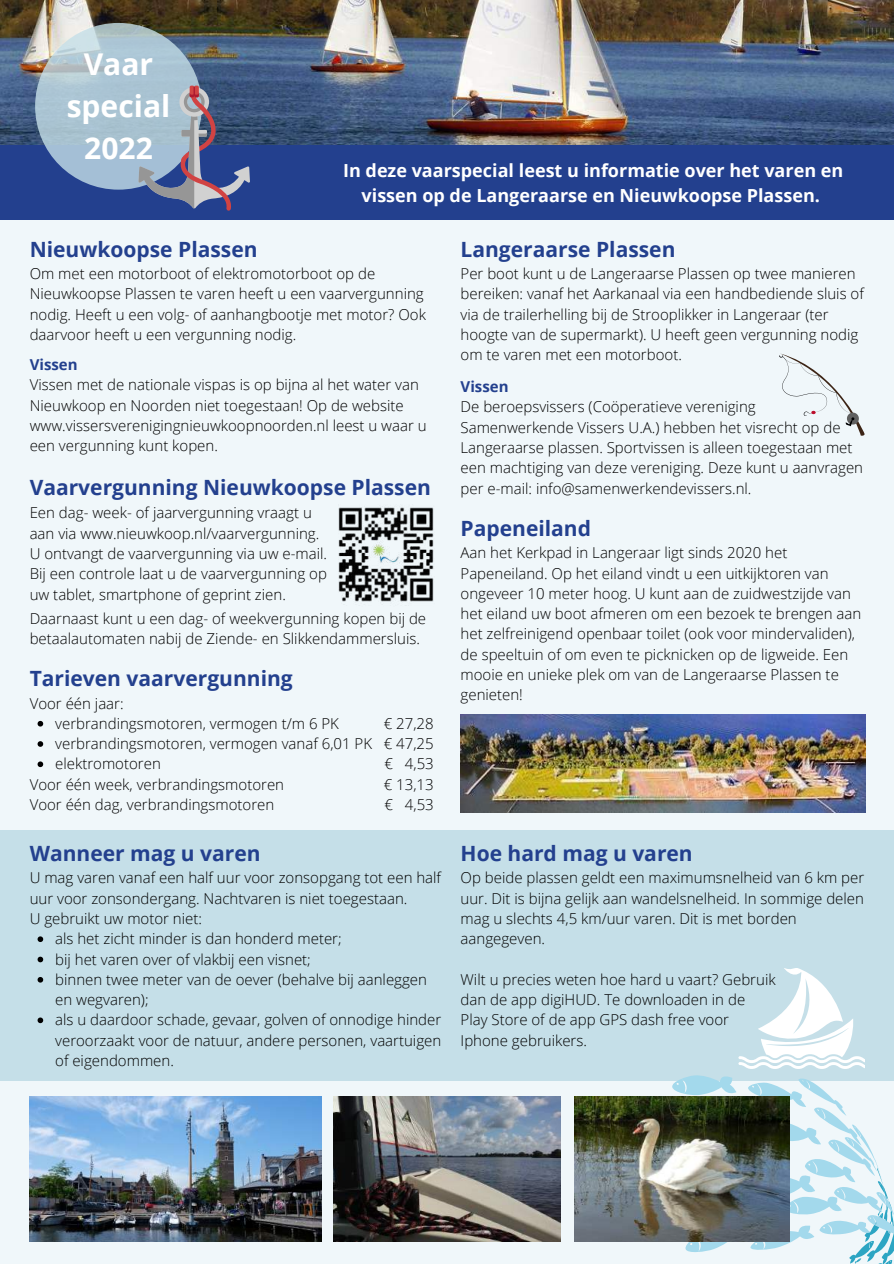
<style>
.page{position:relative;width:894px;height:1264px;background:#fff}
.page>*{position:absolute;margin:0;border:0;box-sizing:border-box;transform-origin:0 0}
.t1{font:700 30px/41.7px "Open Sans";color:#fff;text-align:center}
.t2{font:700 21px "Open Sans";color:#23408e}
.t3{font:700 18px/24.8px "Open Sans";color:#fff;text-align:center}
.t4{font:300 15px/20.2px "Open Sans";color:#000}
.t5{font:700 15px "Open Sans";color:#23408e}
</style>
<div class="page">
<div style="left:0;top:0;width:893px;height:1263px;background:#f0f7fa"></div>
<img style="left:216px;top:0;width:677px;height:145px">
<img style="left:0;top:0;width:216px;height:145px">
<div style="left:0;top:145px;width:893px;height:75px;background:#23408e"></div>
<svg style="left:35px;top:23px;width:167px;height:167px;background:#abc3d2"></svg>
<svg style="left:138px;top:86px;width:111px;height:125px"></svg>
<div style="left:0;top:830px;width:893px;height:250px;background:#c5dfe8"></div>
<img style="left:574px;top:1096px;width:37px;height:145px">
<img style="left:30px;top:1096px;width:291px;height:145px">
<img style="left:334px;top:1096px;width:226px;height:145px">
<svg style="left:779px;top:353px;width:84px;height:83px"></svg>
<svg style="left:611px;top:968px;width:282px;height:295px"></svg>
<img style="left:460px;top:714px;width:404px;height:98px">
<img style="left:338px;top:507px;width:96px;height:95px">
<svg style="left:38px;top:721px;width:5px;height:5px"></svg>
<svg style="left:38px;top:741px;width:5px;height:5px"></svg>
<svg style="left:38px;top:761px;width:5px;height:6px"></svg>
<svg style="left:38px;top:936px;width:5px;height:6px"></svg>
<svg style="left:38px;top:956px;width:5px;height:6px"></svg>
<svg style="left:38px;top:977px;width:5px;height:5px"></svg>
<svg style="left:38px;top:1017px;width:5px;height:6px"></svg>
<h1 class="t1" style="left:67px;top:43px;width:105px">Vaar special<br>2022</h1>
<p class="t3" style="left:343px;top:158px;width:501px">In deze vaarspecial leest u informatie over het varen en vissen op de Langeraarse en Nieuwkoopse Plassen.</p>
<h2 class="t2" style="left:30px;top:234px;width:229px">Nieuwkoopse Plassen</h2>
<p class="t4" style="left:30px;top:263px;width:397px">Om met een motorboot of elektromotorboot op de Nieuwkoopse Plassen te varen heeft u een vaarvergunning nodig. Heeft u een volg- of aanhangbootje met motor? Ook daarvoor heeft u een vergunning nodig.</p>
<p class="t5" style="left:30px;top:354px;width:49px">Vissen</p>
<p class="t4" style="left:30px;top:374px;width:398px">Vissen met de nationale vispas is op bijna al het water van Nieuwkoop en Noorden niet toegestaan! Op de website www.vissersverenigingnieuwkoopnoorden.nl leest u waar u een vergunning kunt kopen.</p>
<h2 class="t2" style="left:30px;top:473px;width:402px">Vaarvergunning Nieuwkoopse Plassen</h2>
<p class="t4" style="left:30px;top:502px;width:299px">Een dag- week- of jaarvergunning vraagt u aan via www.nieuwkoop.nl/vaarvergunning.<br>U ontvangt de vaarvergunning via uw e-mail.<br>Bij een controle laat u de vaarvergunning op uw tablet, smartphone of geprint zien.</p>
<p class="t4" style="left:30px;top:607px;width:398px">Daarnaast kunt u een dag- of weekvergunning kopen bij de betaalautomaten nabij de Ziende- en Slikkendammersluis.</p>
<h2 class="t2" style="left:30px;top:663px;width:264px">Tarieven vaarvergunning</h2>
<p class="t4" style="left:30px;top:692px;width:95px">Voor één jaar:</p>
<p class="t4" style="left:55px;top:712px;width:318px">verbrandingsmotoren, vermogen t/m 6 PK verbrandingsmotoren, vermogen vanaf 6,01 PK elektromotoren</p>
<p class="t4" style="left:30px;top:773px;width:256px">Voor één week, verbrandingsmotoren<br>Voor één dag, verbrandingsmotoren</p>
<p class="t4" style="left:383px;top:712px;width:51px;text-align:justify">€ 27,28 € 47,25 € 4,53 € 13,13 € 4,53</p>
<h2 class="t2" style="left:30px;top:838px;width:232px">Wanneer mag u varen</h2>
<p class="t4" style="left:30px;top:867px;width:413px">U mag varen vanaf een half uur voor zonsopgang tot een half uur voor zonsondergang. Nachtvaren is niet toegestaan.<br>U gebruikt uw motor niet:</p>
<p class="t4" style="left:55px;top:928px;width:387px">als het zicht minder is dan honderd meter;<br>bij het varen over of vlakbij een visnet;<br>binnen twee meter van de oever (behalve bij aanleggen en wegvaren);<br>als u daardoor schade, gevaar, golven of onnodige hinder veroorzaakt voor de natuur, andere personen, vaartuigen of eigendommen.</p>
<h2 class="t2" style="left:460px;top:234px;width:216px">Langeraarse Plassen</h2>
<p class="t4" style="left:460px;top:263px;width:404px">Per boot kunt u de Langeraarse Plassen op twee manieren bereiken: vanaf het Aarkanaal via een handbediende sluis of via de trailerhelling bij de Strooplikker in Langeraar (ter hoogte van de supermarkt). U heeft geen vergunning nodig om te varen met een motorboot.</p>
<p class="t5" style="left:460px;top:376px;width:49px">Vissen</p>
<p class="t4" style="left:460px;top:396px;width:404px">De beroepsvissers (Coöperatieve vereniging Samenwerkende Vissers U.A.) hebben het visrecht op de Langeraarse plassen. Sportvissen is alleen toegestaan met een machtiging van deze vereniging. Deze kunt u aanvragen per e-mail: info@samenwerkendevissers.nl.</p>
<h2 class="t2" style="left:460px;top:513px;width:132px">Papeneiland</h2>
<p class="t4" style="left:460px;top:542px;width:402px">Aan het Kerkpad in Langeraar ligt sinds 2020 het Papeneiland. Op het eiland vindt u een uitkijktoren van ongeveer 10 meter hoog. U kunt aan de zuidwestzijde van het eiland uw boot afmeren om een bezoek te brengen aan het zelfreinigend openbaar toilet (ook voor mindervaliden), de speeltuin of om even te picknicken op de ligweide. Een mooie en unieke plek om van de Langeraarse Plassen te genieten!</p>
<h2 class="t2" style="left:460px;top:838px;width:234px">Hoe hard mag u varen</h2>
<p class="t4" style="left:460px;top:867px;width:405px">Op beide plassen geldt een maximumsnelheid van 6 km per uur. Dit is bijna gelijk aan wandelsnelheid. In sommige delen mag u slechts 4,5 km/uur varen. Dit is met borden aangegeven.</p>
<p class="t4" style="left:460px;top:968px;width:316px">Wilt u precies weten hoe hard u vaart? Gebruik dan de app digiHUD. Te downloaden in de Play Store of de app GPS dash free voor Iphone gebruikers.</p>
</div>
